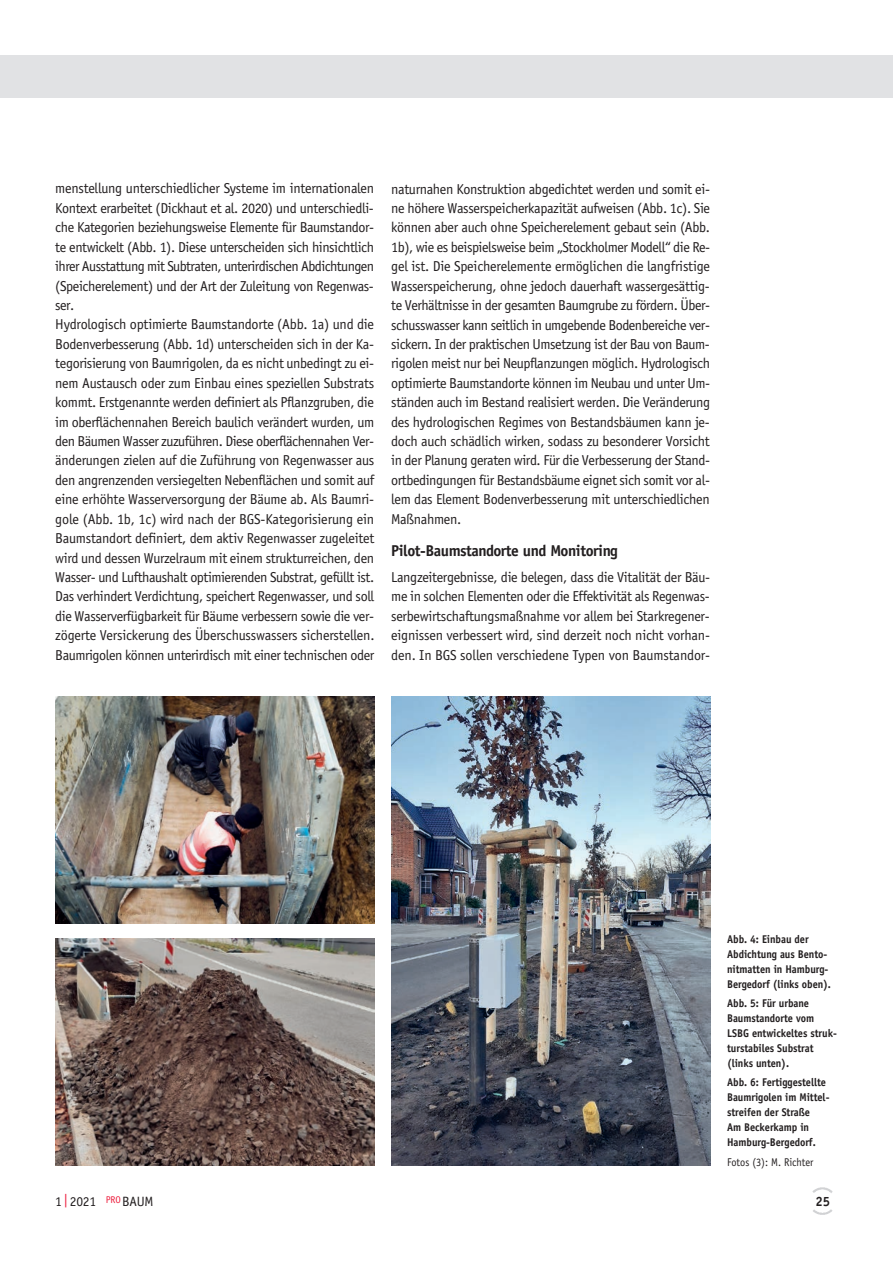
<style>
.page{position:relative;width:893px;height:1263px;background:#fff}
.page>*{position:absolute;margin:0;border:0;box-sizing:border-box;transform-origin:0 0}
.t1{font:700 15.75px "Officina Sans";letter-spacing:-.03em;color:#231f20}
.t2{font:14.4px/19.5px "Officina Sans";letter-spacing:-.025em;color:#231f20;text-align:justify}
.t3{font:13.5px "Officina Sans";letter-spacing:-.015em;color:#231f20}
.t4{font:700 13.5px "Officina Sans";color:#231f20}
.t5{font:700 11.25px/15px "Officina Sans";letter-spacing:-.005em;color:#231f20;scale:.92 1}
.t6{font:11.25px "Officina Sans";letter-spacing:-.005em;color:#231f20;scale:.92 1}
.s1{color:#ed1a3a}
</style>
<div class="page">
<img style="left:813px;top:1209px;width:20px;height:6px">
<img style="left:813px;top:1188px;width:20px;height:5px">
<div style="left:0;top:55px;width:893px;height:43px;background:#e1e2e4"></div>
<img style="left:55px;top:696px;width:319px;height:228px">
<img style="left:55px;top:939px;width:319px;height:226px">
<img style="left:391px;top:696px;width:319px;height:469px">
<p class="t2" style="left:55px;top:179px;width:321px;text-align:left">menstellung unterschiedlicher Systeme im internationalen Kontext erarbeitet (Dickhaut et al. 2020) und unterschiedli&shy;che Kategorien beziehungsweise Elemente für Baumstandor&shy;te entwickelt (Abb. 1). Diese unterscheiden sich hinsichtlich ihrer Ausstattung mit Subtraten, unterirdischen Abdichtungen (Speicherelement) und der Art der Zuleitung von Regenwas&shy;ser.<br>Hydrologisch optimierte Baumstandorte (Abb. 1a) und die Bodenverbesserung (Abb. 1d) unterscheiden sich in der Ka&shy;tegorisierung von Baumrigolen, da es nicht unbedingt zu ei&shy;nem Austausch oder zum Einbau eines speziellen Substrats kommt. Erstgenannte werden definiert als Pflanzgruben, die im oberflächennahen Bereich baulich verändert wurden, um den Bäumen Wasser zuzuführen. Diese oberflächennahen Ver&shy;änderungen zielen auf die Zuführung von Regenwasser aus den angrenzenden versiegelten Nebenflächen und somit auf eine erhöhte Wasserversorgung der Bäume ab. Als Baumri&shy;gole (Abb. 1b, 1c) wird nach der BGS-Kategorisierung ein Baumstandort definiert, dem aktiv Regenwasser zugeleitet wird und dessen Wurzelraum mit einem strukturreichen, den Wasser- und Lufthaushalt optimierenden Substrat, gefüllt ist.<br>Das verhindert Verdichtung, speichert Regenwasser, und soll die Wasserverfügbarkeit für Bäume verbessern sowie die ver&shy;zögerte Versickerung des Überschusswassers sicherstellen.<br>Baumrigolen können unterirdisch mit einer technischen oder</p>
<p class="t2" style="left:391px;top:179px;width:320px">naturnahen Konstruktion abgedichtet werden und somit ei&shy;ne höhere Wasserspeicherkapazität aufweisen (Abb. 1c). Sie können aber auch ohne Speicherelement gebaut sein (Abb.<br>1b), wie es beispielsweise beim „Stockholmer Modell“ die Re&shy;gel ist. Die Speicherelemente ermöglichen die langfristige Wasserspeicherung, ohne jedoch dauerhaft wassergesättig&shy;te Verhältnisse in der gesamten Baumgrube zu fördern. Über&shy;schusswasser kann seitlich in umgebende Bodenbereiche ver&shy;sickern. In der praktischen Umsetzung ist der Bau von Baum&shy;rigolen meist nur bei Neupflanzungen möglich. Hydrologisch optimierte Baumstandorte können im Neubau und unter Um&shy;ständen auch im Bestand realisiert werden. Die Veränderung des hydrologischen Regimes von Bestandsbäumen kann je&shy;doch auch schädlich wirken, sodass zu besonderer Vorsicht in der Planung geraten wird. Für die Verbesserung der Stand&shy;ortbedingungen für Bestandsbäume eignet sich somit vor al&shy;lem das Element Bodenverbesserung mit unterschiedlichen Maßnahmen.</p>
<p class="t1" style="left:391px;top:541px;width:228px">Pilot-Baumstandorte und Monitoring</p>
<p class="t2" style="left:391px;top:567px;width:320px">Langzeitergebnisse, die belegen, dass die Vitalität der Bäu&shy;me in solchen Elementen oder die Effektivität als Regenwas&shy;serbewirtschaftungsmaßnahme vor allem bei Starkregener&shy;eignissen verbessert wird, sind derzeit noch nicht vorhan&shy;den. In BGS sollen verschiedene Typen von Baumstandor-</p>
<p class="t5" style="left:727px;top:931px;width:114px">Abb. 4: Einbau der<br>Abdichtung aus Bento&shy;nitmatten in Hamburg-<br>Bergedorf (links oben).</p>
<p class="t5" style="left:727px;top:995px;width:121px">Abb. 5: Für urbane<br>Baumstandorte vom<br>LSBG entwickeltes struk&shy;turstabiles Substrat (links unten).</p>
<p class="t5" style="left:727px;top:1075px;width:113px">Abb. 6: Fertiggestellte<br>Baumrigolen im Mittel&shy;streifen der Straße<br>Am Beckerkamp in<br>Hamburg-Bergedorf.</p>
<p class="t6" style="left:727px;top:1155px;width:95px">Fotos (3): M. Richter</p>
<p class="t3" style="left:55px;top:1193px;width:100px">1 <span class="s1">|</span> 2021 <sup>PRO</sup>BAUM</p>
<p class="t4" style="left:816px;top:1193px;width:16px">25</p>
</div>
